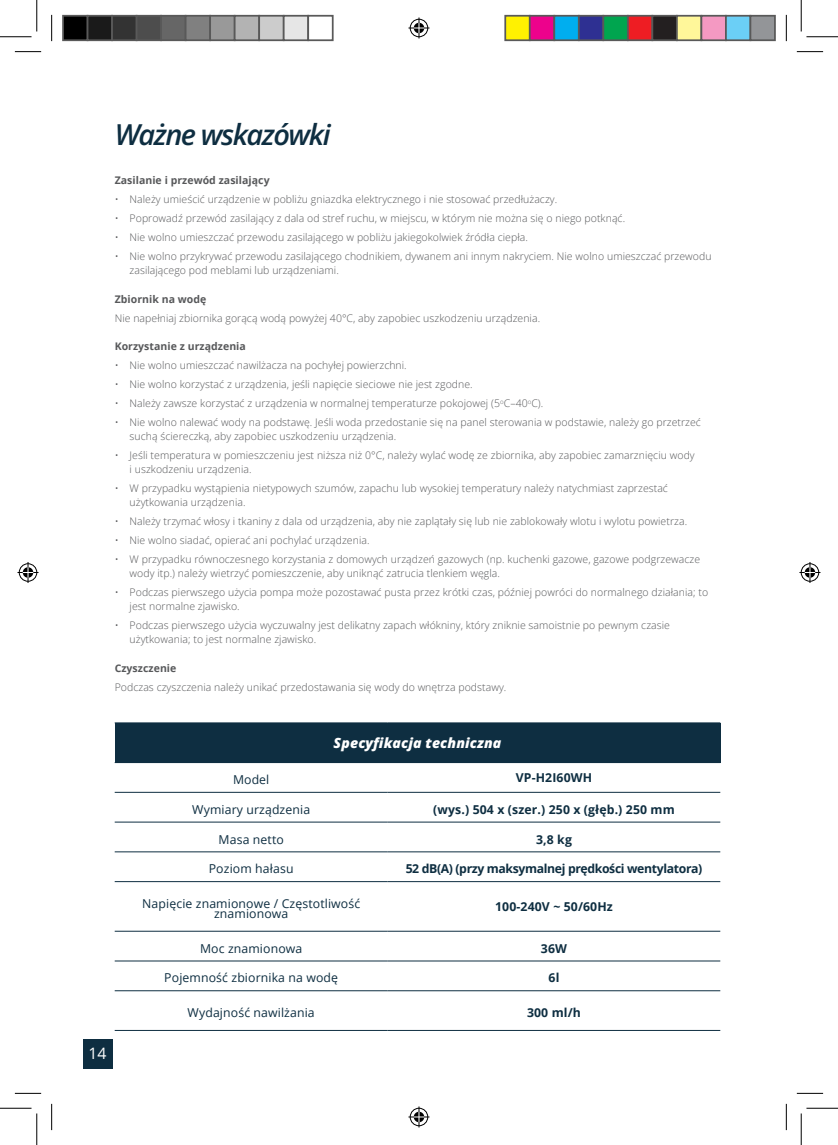
<style>
.page{position:relative;width:838px;height:1145px;background:#fff}
.page>*{position:absolute;margin:0;border:0;box-sizing:border-box;transform-origin:0 0}
.t1{font:italic 600 28.88px "Open Sans";letter-spacing:-.05em;color:#0e2e41}
.t2{font:15.75px "Open Sans";color:#fff}
.t3{font:italic 800 14px "Open Sans";letter-spacing:.01em;color:#fff}
.t4{font:12.25px/10.5px "Open Sans";letter-spacing:.01em;color:#0e2e41;text-align:center}
.t5{font:700 12.25px "Open Sans";letter-spacing:.01em;color:#0e2e41}
.t6{font:700 12.25px "Open Sans";letter-spacing:-.03em;color:#0e2e41}
.t7{font:300 10.5px/14px "Open Sans";letter-spacing:.005em;color:#57585a}
.t8{font:700 10.5px "Open Sans";letter-spacing:.005em;color:#57585a}
</style>
<div class="page">
<div style="left:83px;top:1039px;width:29px;height:30px;background:#0e2e41"></div>
<div style="left:115px;top:723px;width:605px;height:40px;background:#0e2e41"></div>
<hr style="left:115px;top:792px;width:272px;height:1px;background:#0e2e41">
<hr style="left:115px;top:822px;width:272px;height:1px;background:#0e2e41">
<hr style="left:115px;top:852px;width:272px;height:1px;background:#0e2e41">
<hr style="left:115px;top:881px;width:272px;height:1px;background:#0e2e41">
<hr style="left:115px;top:931px;width:272px;height:1px;background:#0e2e41">
<hr style="left:115px;top:961px;width:272px;height:1px;background:#0e2e41">
<hr style="left:115px;top:990px;width:272px;height:1px;background:#0e2e41">
<hr style="left:115px;top:1030px;width:272px;height:1px;background:#0e2e41">
<hr style="left:387px;top:792px;width:333px;height:1px;background:#0e2e41">
<hr style="left:387px;top:822px;width:333px;height:1px;background:#0e2e41">
<hr style="left:387px;top:852px;width:333px;height:1px;background:#0e2e41">
<hr style="left:387px;top:881px;width:333px;height:1px;background:#0e2e41">
<hr style="left:387px;top:931px;width:333px;height:1px;background:#0e2e41">
<hr style="left:387px;top:961px;width:333px;height:1px;background:#0e2e41">
<hr style="left:387px;top:990px;width:333px;height:1px;background:#0e2e41">
<hr style="left:387px;top:1030px;width:333px;height:1px;background:#0e2e41">
<svg style="left:15px;top:51px;width:26px;height:1px"></svg>
<svg style="left:796px;top:51px;width:27px;height:1px"></svg>
<svg style="left:15px;top:1093px;width:26px;height:1px"></svg>
<svg style="left:796px;top:1093px;width:27px;height:1px"></svg>
<svg style="left:51px;top:15px;width:1px;height:26px"></svg>
<svg style="left:51px;top:1104px;width:1px;height:26px"></svg>
<svg style="left:786px;top:15px;width:1px;height:26px"></svg>
<svg style="left:786px;top:1104px;width:1px;height:26px"></svg>
<hr style="left:0;top:36px;width:32px;height:1px;background:#000">
<hr style="left:806px;top:36px;width:31px;height:1px;background:#000">
<hr style="left:0;top:1108px;width:32px;height:1px;background:#000">
<hr style="left:806px;top:1108px;width:31px;height:1px;background:#000">
<hr style="left:36px;top:0;width:1px;height:31px;background:#000">
<hr style="left:36px;top:1113px;width:1px;height:32px;background:#000">
<hr style="left:800px;top:0;width:1px;height:31px;background:#000">
<hr style="left:800px;top:1113px;width:1px;height:32px;background:#000">
<svg style="left:408px;top:18px;width:21px;height:21px"></svg>
<svg style="left:408px;top:1106px;width:21px;height:21px"></svg>
<svg style="left:18px;top:562px;width:21px;height:21px"></svg>
<svg style="left:799px;top:562px;width:21px;height:21px"></svg>
<div style="left:63px;top:16px;width:25px;height:24px;background:#000"></div>
<div style="left:62px;top:15px;width:26px;height:26px;border:2px solid #595959"></div>
<div style="left:88px;top:16px;width:24px;height:24px;background:#1a1a1a"></div>
<div style="left:87px;top:15px;width:26px;height:26px;border:2px solid #595959"></div>
<div style="left:112px;top:16px;width:25px;height:24px;background:#333"></div>
<div style="left:111px;top:15px;width:26px;height:26px;border:2px solid #595959"></div>
<div style="left:137px;top:16px;width:24px;height:24px;background:#4d4d4d"></div>
<div style="left:136px;top:15px;width:26px;height:26px;border:2px solid #595959"></div>
<div style="left:161px;top:16px;width:25px;height:24px;background:#666"></div>
<div style="left:160px;top:15px;width:26px;height:26px;border:2px solid #595959"></div>
<div style="left:186px;top:16px;width:24px;height:24px;background:#808080"></div>
<div style="left:185px;top:15px;width:26px;height:26px;border:2px solid #595959"></div>
<div style="left:210px;top:16px;width:25px;height:24px;background:#999"></div>
<div style="left:209px;top:15px;width:26px;height:26px;border:2px solid #595959"></div>
<div style="left:235px;top:16px;width:24px;height:24px;background:#b3b3b3"></div>
<div style="left:234px;top:15px;width:26px;height:26px;border:2px solid #595959"></div>
<div style="left:259px;top:16px;width:25px;height:24px;background:#ccc"></div>
<div style="left:258px;top:15px;width:26px;height:26px;border:2px solid #595959"></div>
<div style="left:284px;top:16px;width:24px;height:24px;background:#e6e6e6"></div>
<div style="left:283px;top:15px;width:26px;height:26px;border:2px solid #595959"></div>
<div style="left:307px;top:15px;width:26px;height:26px;border:2px solid #595959"></div>
<div style="left:505px;top:16px;width:24px;height:24px;background:#fff101"></div>
<div style="left:504px;top:15px;width:26px;height:26px;border:2px solid #595959"></div>
<div style="left:529px;top:16px;width:25px;height:24px;background:#ed028c"></div>
<div style="left:529px;top:15px;width:26px;height:26px;border:2px solid #595959"></div>
<div style="left:554px;top:16px;width:24px;height:24px;background:#00aeef"></div>
<div style="left:553px;top:15px;width:26px;height:26px;border:2px solid #595959"></div>
<div style="left:578px;top:16px;width:25px;height:24px;background:#2e3092"></div>
<div style="left:578px;top:15px;width:26px;height:26px;border:2px solid #595959"></div>
<div style="left:603px;top:16px;width:24px;height:24px;background:#00a54f"></div>
<div style="left:602px;top:15px;width:26px;height:26px;border:2px solid #595959"></div>
<div style="left:627px;top:16px;width:25px;height:24px;background:#ee1d23"></div>
<div style="left:627px;top:15px;width:26px;height:26px;border:2px solid #595959"></div>
<div style="left:652px;top:16px;width:24px;height:24px;background:#231f20"></div>
<div style="left:651px;top:15px;width:26px;height:26px;border:2px solid #595959"></div>
<div style="left:676px;top:16px;width:25px;height:24px;background:#fff79a"></div>
<div style="left:676px;top:15px;width:26px;height:26px;border:2px solid #595959"></div>
<div style="left:701px;top:16px;width:24px;height:24px;background:#f499c2"></div>
<div style="left:700px;top:15px;width:26px;height:26px;border:2px solid #595959"></div>
<div style="left:725px;top:16px;width:25px;height:24px;background:#6bcff6"></div>
<div style="left:725px;top:15px;width:26px;height:26px;border:2px solid #595959"></div>
<div style="left:750px;top:16px;width:24px;height:24px;background:#939598"></div>
<div style="left:749px;top:15px;width:26px;height:26px;border:2px solid #595959"></div>
<p class="t1" style="left:115px;top:115px;width:217px">Ważne wskazówki</p>
<p class="t8" style="left:115px;top:173px;width:156px">Zasilanie i przewód zasilający</p>
<p class="t7" style="left:115px;top:192px;width:444px">• Należy umieścić urządzenie w pobliżu gniazdka elektrycznego i nie stosować przedłużaczy.</p>
<p class="t7" style="left:115px;top:211px;width:512px">• Poprowadź przewód zasilający z dala od stref ruchu, w miejscu, w którym nie można się o niego potknąć.</p>
<p class="t7" style="left:115px;top:230px;width:414px">• Nie wolno umieszczać przewodu zasilającego w pobliżu jakiegokolwiek źródła ciepła.</p>
<p class="t7" style="left:130px;top:249px;width:583px;text-indent:-15px">• Nie wolno przykrywać przewodu zasilającego chodnikiem, dywanem ani innym nakryciem. Nie wolno umieszczać przewodu zasilającego pod meblami lub urządzeniami.</p>
<p class="t8" style="left:115px;top:291px;width:93px">Zbiornik na wodę</p>
<p class="t7" style="left:115px;top:311px;width:427px">Nie napełniaj zbiornika gorącą wodą powyżej 40°C, aby zapobiec uszkodzeniu urządzenia.</p>
<p class="t8" style="left:115px;top:339px;width:133px">Korzystanie z urządzenia</p>
<p class="t7" style="left:115px;top:358px;width:293px">• Nie wolno umieszczać nawilżacza na pochyłej powierzchni.</p>
<p class="t7" style="left:115px;top:377px;width:359px">• Nie wolno korzystać z urządzenia, jeśli napięcie sieciowe nie jest zgodne.</p>
<p class="t7" style="left:115px;top:396px;width:430px">• Należy zawsze korzystać z urządzenia w normalnej temperaturze pokojowej (5<sup>o</sup>C–40<sup>o</sup>C).</p>
<p class="t7" style="left:130px;top:415px;width:572px;text-indent:-15px">• Nie wolno nalewać wody na podstawę. Jeśli woda przedostanie się na panel sterowania w podstawie, należy go przetrzeć suchą ściereczką, aby zapobiec uszkodzeniu urządzenia.</p>
<p class="t7" style="left:130px;top:448px;width:566px;text-indent:-15px">• Jeśli temperatura w pomieszczeniu jest niższa niż 0°C, należy wylać wodę ze zbiornika, aby zapobiec zamarznięciu wody i uszkodzeniu urządzenia.</p>
<p class="t7" style="left:130px;top:481px;width:539px;text-indent:-15px">• W przypadku wystąpienia nietypowych szumów, zapachu lub wysokiej temperatury należy natychmiast zaprzestać użytkowania urządzenia.</p>
<p class="t7" style="left:115px;top:514px;width:574px">• Należy trzymać włosy i tkaniny z dala od urządzenia, aby nie zaplątały się lub nie zablokowały wlotu i wylotu powietrza.</p>
<p class="t7" style="left:115px;top:533px;width:256px">• Nie wolno siadać, opierać ani pochylać urządzenia.</p>
<p class="t7" style="left:130px;top:552px;width:572px;text-indent:-15px">• W przypadku równoczesnego korzystania z domowych urządzeń gazowych (np. kuchenki gazowe, gazowe podgrzewacze wody itp.) należy wietrzyć pomieszczenie, aby uniknąć zatrucia tlenkiem węgla.</p>
<p class="t7" style="left:130px;top:585px;width:580px;text-indent:-15px">• Podczas pierwszego użycia pompa może pozostawać pusta przez krótki czas, później powróci do normalnego działania; to jest normalne zjawisko.</p>
<p class="t7" style="left:130px;top:618px;width:542px;text-indent:-15px">• Podczas pierwszego użycia wyczuwalny jest delikatny zapach włókniny, który zniknie samoistnie po pewnym czasie użytkowania; to jest normalne zjawisko.</p>
<p class="t8" style="left:115px;top:661px;width:63px">Czyszczenie</p>
<p class="t7" style="left:115px;top:680px;width:393px">Podczas czyszczenia należy unikać przedostawania się wody do wnętrza podstawy.</p>
<h2 class="t2" style="left:89px;top:1043px;width:20px">14</h2>
<p class="t3" style="left:333px;top:733px;width:169px">Specyfikacja techniczna</p>
<p class="t4" style="left:233px;top:774px;width:37px">Model</p>
<p class="t5" style="left:515px;top:769px;width:78px">VP-H2I60WH</p>
<p class="t4" style="left:192px;top:804px;width:119px">Wymiary urządzenia</p>
<p class="t5" style="left:433px;top:801px;width:243px">(wys.) 504 x (szer.) 250 x (głęb.) 250 mm</p>
<p class="t4" style="left:218px;top:834px;width:67px">Masa netto</p>
<p class="t5" style="left:536px;top:830px;width:37px">3,8 kg</p>
<p class="t4" style="left:209px;top:863px;width:86px">Poziom hałasu</p>
<p class="t6" style="left:405px;top:860px;width:298px">52 dB(A) (przy maksymalnej prędkości wentylatora)</p>
<p class="t4" style="left:142px;top:898px;width:219px">Napięcie znamionowe / Częstotliwość znamionowa</p>
<p class="t5" style="left:495px;top:898px;width:119px">100-240V ~ 50/60Hz</p>
<p class="t4" style="left:200px;top:943px;width:104px">Moc znamionowa</p>
<p class="t5" style="left:541px;top:940px;width:28px">36W</p>
<p class="t4" style="left:164px;top:972px;width:175px">Pojemność zbiornika na wodę</p>
<p class="t5" style="left:548px;top:969px;width:12px">6l</p>
<p class="t4" style="left:188px;top:1007px;width:129px">Wydajność nawilżania</p>
<p class="t5" style="left:527px;top:1004px;width:55px">300 ml/h</p>
</div>
